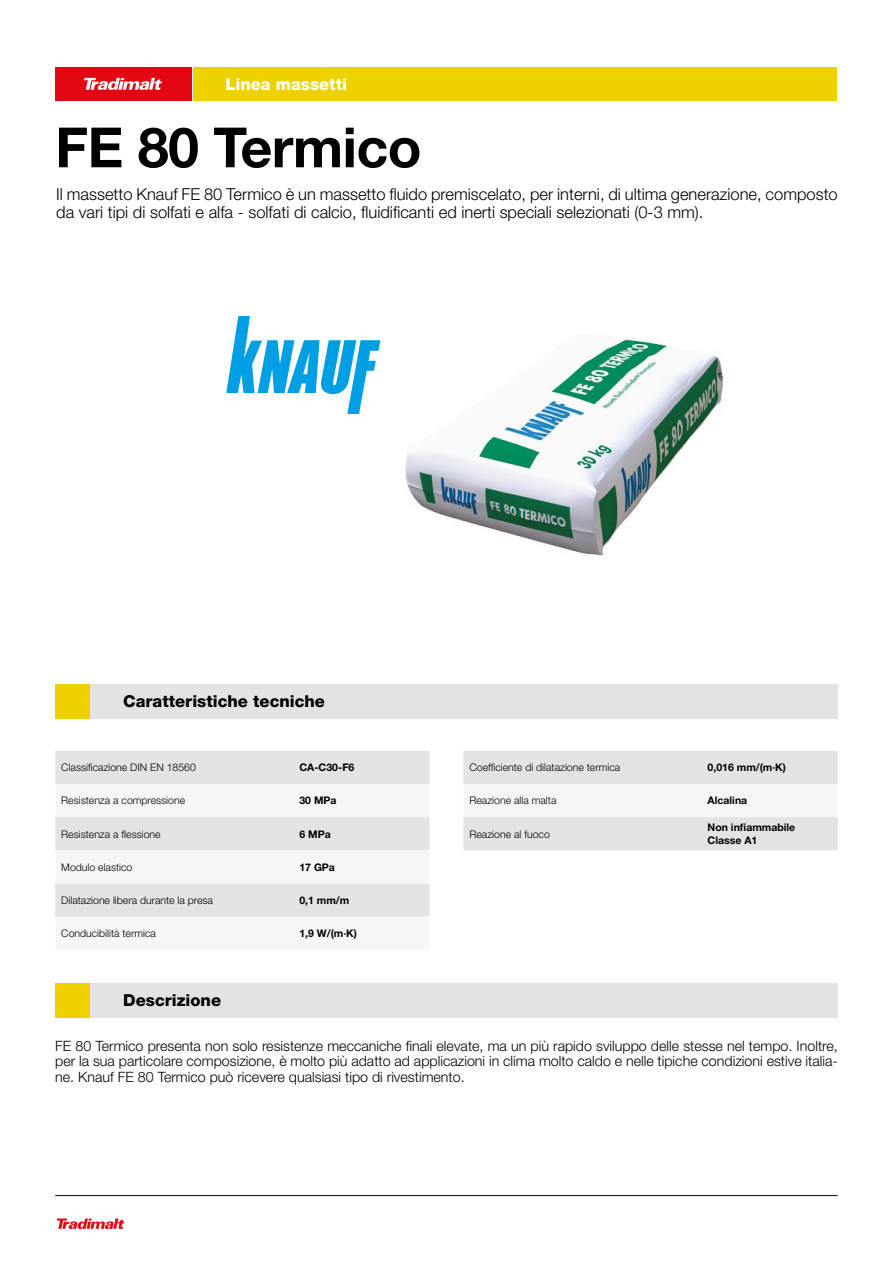
<style>
.page{position:relative;width:893px;height:1263px;background:#fff}
.page>*{position:absolute;margin:0;border:0;box-sizing:border-box;transform-origin:0 0}
.t1{font:700 55.5px "Helvetica Neue LT Std";letter-spacing:-.01em;color:#000}
.t2{font:300 16.5px/18px "Helvetica Neue LT Std";color:#000}
.t3{font:800 16.5px "Helvetica Neue LT Std";color:#000}
.t4{font:800 16.5px "Helvetica Neue LT Std";color:#fff}
.t5{font:300 14.25px/15.8px "Helvetica Neue LT Std";color:#000;text-align:justify}
.t6{font:300 10.5px "Helvetica Neue LT Std";color:#000}
.t7{font:700 10.5px/13.5px "Helvetica Neue LT Std";color:#000}
</style>
<div class="page">
<svg style="left:57px;top:1218px;width:67px;height:11px"></svg>
<hr style="left:55px;top:1195px;width:783px;height:1px;background:#000">
<div style="left:55px;top:67px;width:136px;height:33px;background:#e30613"></div>
<div style="left:194px;top:67px;width:643px;height:33px;background:#edd200"></div>
<svg style="left:84px;top:78px;width:78px;height:12px"></svg>
<img style="left:405px;top:339px;width:318px;height:217px">
<div style="left:55px;top:684px;width:783px;height:34px;background:#e3e3e3"></div>
<div style="left:55px;top:684px;width:34px;height:34px;background:#edd200"></div>
<div style="left:55px;top:751px;width:374px;height:33px;background:#e3e3e3"></div>
<svg style="left:55px;top:817px;width:374px;height:100px;fill:#e3e3e3"></svg>
<svg style="left:463px;top:751px;width:375px;height:99px"></svg>
<div style="left:55px;top:983px;width:783px;height:34px;background:#e3e3e3"></div>
<div style="left:55px;top:983px;width:34px;height:34px;background:#edd200"></div>
<svg style="left:226px;top:316px;width:154px;height:98px"></svg>
<p class="t4" style="left:225px;top:74px;width:123px">Linea massetti</p>
<h1 class="t1" style="left:55px;top:113px;width:368px">FE 80 Termico</h1>
<p class="t2" style="left:56px;top:185px;width:783px">Il massetto Knauf FE 80 Termico è un massetto fluido premiscelato, per interni, di ultima generazione, composto da vari tipi di solfati e alfa - solfati di calcio, fluidificanti ed inerti speciali selezionati (0-3 mm).</p>
<p class="t3" style="left:123px;top:691px;width:203px">Caratteristiche tecniche</p>
<p class="t6" style="left:61px;top:761px;width:136px">Classificazione DIN EN 18560</p>
<p class="t7" style="left:299px;top:760px;width:57px">CA-C30-F6</p>
<p class="t6" style="left:61px;top:794px;width:125px">Resistenza a compressione</p>
<p class="t7" style="left:299px;top:794px;width:39px">30 MPa</p>
<p class="t6" style="left:61px;top:827px;width:101px">Resistenza a flessione</p>
<p class="t7" style="left:299px;top:827px;width:33px">6 MPa</p>
<p class="t6" style="left:61px;top:860px;width:73px">Modulo elastico</p>
<p class="t7" style="left:299px;top:860px;width:37px">17 GPa</p>
<p class="t6" style="left:61px;top:894px;width:153px">Dilatazione libera durante la presa</p>
<p class="t7" style="left:299px;top:893px;width:51px">0,1 mm/m</p>
<p class="t6" style="left:61px;top:927px;width:96px">Conducibilità termica</p>
<p class="t7" style="left:299px;top:926px;width:59px">1,9 W/(m∙K)</p>
<p class="t6" style="left:469px;top:761px;width:152px">Coefficiente di dilatazione termica</p>
<p class="t7" style="left:708px;top:760px;width:80px">0,016 mm/(m∙K)</p>
<p class="t6" style="left:469px;top:794px;width:88px">Reazione alla malta</p>
<p class="t7" style="left:708px;top:794px;width:41px">Alcalina</p>
<p class="t6" style="left:469px;top:827px;width:82px">Reazione al fuoco</p>
<p class="t7" style="left:708px;top:820px;width:89px">Non infiammabile<br>Classe A1</p>
<p class="t3" style="left:123px;top:990px;width:99px">Descrizione</p>
<p class="t5" style="left:55px;top:1037px;width:784px">FE 80 Termico presenta non solo resistenze meccaniche finali elevate, ma un più rapido sviluppo delle stesse nel tempo. Inoltre, per la sua particolare composizione, è molto più adatto ad applicazioni in clima molto caldo e nelle tipiche condizioni estive italia&shy;ne. Knauf FE 80 Termico può ricevere qualsiasi tipo di rivestimento.</p>
</div>
